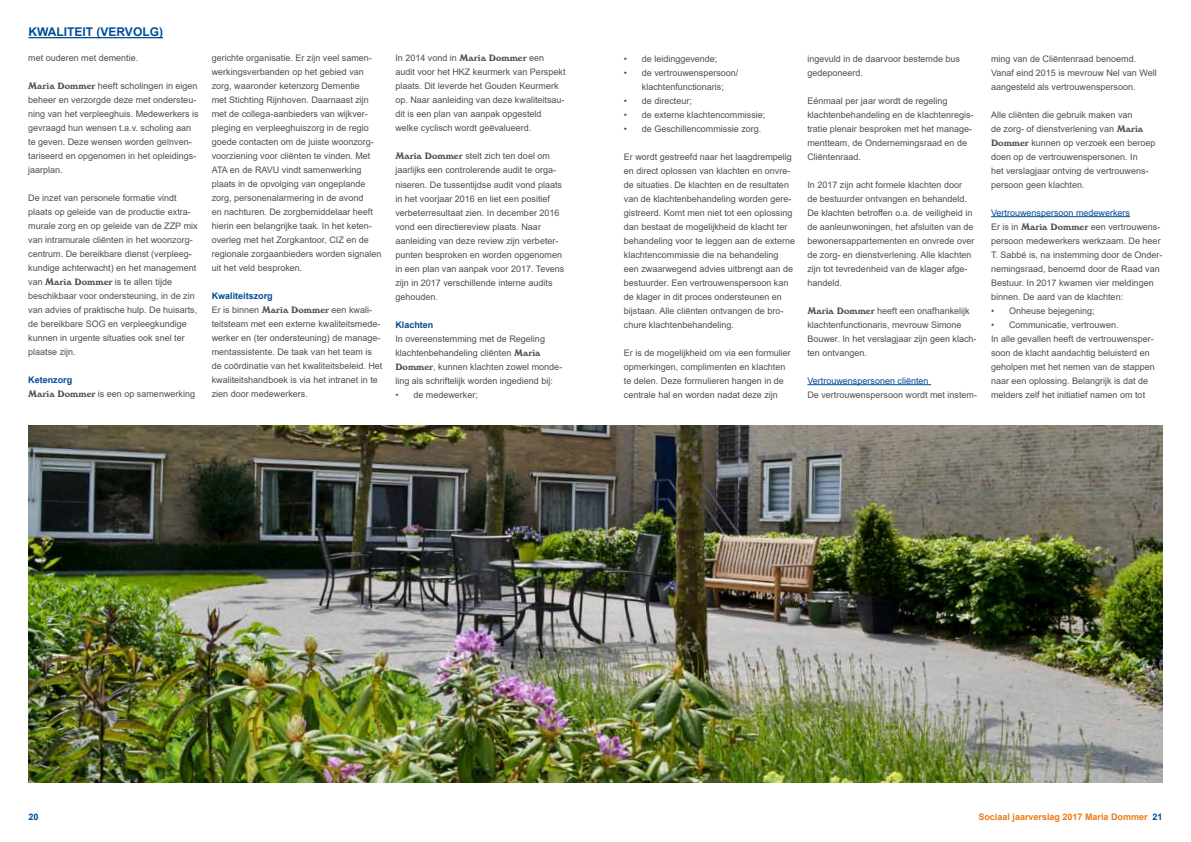
<style>
.page{position:relative;width:1191px;height:842px;background:#fff}
.page>*{position:absolute;margin:0;border:0;box-sizing:border-box;transform-origin:0 0}
.t1{font:700 12px "Arial";color:#004c98}
.t2{font:9px/14px "Arial";color:#4e4e50}
.t3{font:700 9px "Arial";color:#ed7916}
.t4{font:9px "Arial";color:#004c98}
.t5{font:700 9px "Arial";color:#004c98}
.s1{font-family:"Windsor BT"}
.s2{font-weight:700;color:#004c98}
.s3{color:#004c98}
</style>
<div class="page">
<hr style="left:29px;top:37px;width:134px;height:1px;background:#004c98">
<hr style="left:807px;top:384px;width:124px;height:1px;background:#004c98">
<hr style="left:991px;top:216px;width:139px;height:1px;background:#004c98">
<img style="left:28px;top:425px;width:1134px;height:357px">
<h1 class="t1" style="left:29px;top:24px;width:136px">KWALITEIT (VERVOLG)</h1>
<p class="t2" style="left:28px;top:51px;width:112px">met ouderen met dementie.</p>
<p class="t2" style="left:28px;top:79px;width:172px"><span class="s1">Maria Dommer</span> heeft scholingen in eigen beheer en verzorgde deze met ondersteu&shy;ning van het verpleeghuis. Medewerkers is gevraagd hun wensen t.a.v. scholing aan te geven. Deze wensen worden geïnven&shy;tariseerd en opgenomen in het opleidings&shy;jaarplan.</p>
<p class="t2" style="left:28px;top:191px;width:171px">De inzet van personele formatie vindt plaats op geleide van de productie extra&shy;murale zorg en op geleide van de ZZP mix van intramurale cliënten in het woonzorg&shy;centrum. De bereikbare dienst (verpleeg&shy;kundige achterwacht) en het management van <span class="s1">Maria Dommer</span> is te allen tijde beschikbaar voor ondersteuning, in de zin van advies of praktische hulp. De huisarts, de bereikbare SOG en verpleegkundige kunnen in urgente situaties ook snel ter plaatse zijn.</p>
<p class="t2" style="left:28px;top:373px;width:168px"><span class="s2">Ketenzorg<br></span><span class="s1">Maria Dommer</span> is een op samenwerking</p>
<p class="t2" style="left:212px;top:51px;width:171px">gerichte organisatie. Er zijn veel samen&shy;werkingsverbanden op het gebied van zorg, waaronder ketenzorg Dementie<br>met Stichting Rijnhoven. Daarnaast zijn met de collega-aanbieders van wijkver&shy;pleging en verpleeghuiszorg in de regio goede contacten om de juiste woonzorg&shy;voorziening voor cliënten te vinden. Met ATA en de RAVU vindt samenwerking plaats in de opvolging van ongeplande zorg, personenalarmering in de avond<br>en nachturen. De zorgbemiddelaar heeft hierin een belangrijke taak. In het keten&shy;overleg met het Zorgkantoor, CIZ en de regionale zorgaanbieders worden signalen uit het veld besproken.</p>
<p class="t2" style="left:212px;top:289px;width:172px"><span class="s2">Kwaliteitszorg<br></span>Er is binnen <span class="s1">Maria Dommer</span> een kwali&shy;teitsteam met een externe kwaliteitsmede&shy;werker en (ter ondersteuning) de manage&shy;mentassistente. De taak van het team is de coördinatie van het kwaliteitsbeleid. Het kwaliteitshandboek is via het intranet in te zien door medewerkers.</p>
<p class="t2" style="left:395px;top:51px;width:172px">In 2014 vond in <span class="s1">Maria Dommer</span> een audit voor het HKZ keurmerk van Perspekt plaats. Dit leverde het Gouden Keurmerk op. Naar aanleiding van deze kwaliteitsau&shy;dit is een plan van aanpak opgesteld welke cyclisch wordt geëvalueerd.</p>
<p class="t2" style="left:395px;top:149px;width:170px"><span class="s1">Maria Dommer</span> stelt zich ten doel om jaarlijks een controlerende audit te orga&shy;niseren. De tussentijdse audit vond plaats in het voorjaar 2016 en liet een positief verbeterresultaat zien. In december 2016 vond een directiereview plaats. Naar aanleiding van deze review zijn verbeter&shy;punten besproken en worden opgenomen in een plan van aanpak voor 2017. Tevens zijn in 2017 verschillende interne audits gehouden.</p>
<p class="t5" style="left:395px;top:318px;width:40px">Klachten</p>
<p class="t2" style="left:395px;top:331px;width:168px">In overeenstemming met de Regeling klachtenbehandeling cliënten <span class="s1">Maria Dommer</span>, kunnen klachten zowel monde&shy;ling als schriftelijk worden ingediend bij:</p>
<p class="t2" style="left:395px;top:387px;width:84px">• de medewerker;</p>
<p class="t2" style="left:624px;top:51px;width:95px">• de leidinggevende;</p>
<p class="t2" style="left:624px;top:65px;width:116px;text-align:center">• de vertrouwenspersoon/ klachtenfunctionaris;</p>
<p class="t2" style="left:624px;top:94px;width:70px">• de directeur;</p>
<p class="t2" style="left:624px;top:108px;width:143px">• de externe klachtencommissie;</p>
<p class="t2" style="left:624px;top:122px;width:139px">• de Geschillencommissie zorg.</p>
<p class="t2" style="left:624px;top:150px;width:173px">Er wordt gestreefd naar het laagdrempelig en direct oplossen van klachten en onvre&shy;de situaties. De klachten en de resultaten van de klachtenbehandeling worden gere&shy;gistreerd. Komt men niet tot een oplossing dan bestaat de mogelijkheid de klacht ter behandeling voor te leggen aan de externe klachtencommissie die na behandeling een zwaarwegend advies uitbrengt aan de bestuurder. Een vertrouwenspersoon kan de klager in dit proces ondersteunen en bijstaan. Alle cliënten ontvangen de bro&shy;chure klachtenbehandeling.</p>
<p class="t2" style="left:624px;top:346px;width:169px">Er is de mogelijkheid om via een formulier opmerkingen, complimenten en klachten te delen. Deze formulieren hangen in de centrale hal en worden nadat deze zijn</p>
<p class="t2" style="left:807px;top:51px;width:154px">ingevuld in de daarvoor bestemde bus gedeponeerd.</p>
<p class="t2" style="left:807px;top:93px;width:168px">Eénmaal per jaar wordt de regeling klachtenbehandeling en de klachtenregis&shy;tratie plenair besproken met het manage&shy;mentteam, de Ondernemingsraad en de Cliëntenraad.</p>
<p class="t2" style="left:807px;top:178px;width:169px">In 2017 zijn acht formele klachten door<br>de bestuurder ontvangen en behandeld.<br>De klachten betroffen o.a. de veiligheid in de aanleunwoningen, het afsluiten van de bewonersappartementen en onvrede over de zorg- en dienstverlening. Alle klachten zijn tot tevredenheid van de klager afge&shy;handeld.</p>
<p class="t2" style="left:807px;top:304px;width:171px"><span class="s1">Maria Dommer</span> heeft een onafhankelijk klachtenfunctionaris, mevrouw Simone Bouwer. In het verslagjaar zijn geen klach&shy;ten ontvangen.</p>
<p class="t4" style="left:807px;top:374px;width:123px">Vertrouwenspersonen cliënten</p>
<p class="t2" style="left:807px;top:388px;width:171px">De vertrouwenspersoon wordt met instem-</p>
<p class="t2" style="left:991px;top:51px;width:167px">ming van de Cliëntenraad benoemd.<br>Vanaf eind 2015 is mevrouw Nel van Well aangesteld als vertrouwenspersoon.</p>
<p class="t2" style="left:991px;top:107px;width:166px">Alle cliënten die gebruik maken van<br>de zorg- of dienstverlening van <span class="s1">Maria Dommer</span> kunnen op verzoek een beroep doen op de vertrouwenspersonen. In<br>het verslagjaar ontving de vertrouwens&shy;persoon geen klachten.</p>
<p class="t2" style="left:991px;top:206px;width:173px"><span class="s3">Vertrouwenspersoon medewerkers<br></span>Er is in <span class="s1">Maria Dommer</span> een vertrouwens&shy;persoon medewerkers werkzaam. De heer T. Sabbé is, na instemming door de Onder&shy;nemingsraad, benoemd door de Raad van Bestuur. In 2017 kwamen vier meldingen binnen. De aard van de klachten:</p>
<p class="t2" style="left:991px;top:304px;width:105px">• Onheuse bejegening;</p>
<p class="t2" style="left:991px;top:318px;width:165px">• Communicatie, vertrouwen.<br>In alle gevallen heeft de vertrouwensper&shy;soon de klacht aandachtig beluisterd en geholpen met het nemen van de stappen naar een oplossing. Belangrijk is dat de melders zelf het initiatief namen om tot</p>
<p class="t5" style="left:28px;top:811px;width:12px">20</p>
<p class="t3" style="left:978px;top:811px;width:186px">Sociaal jaarverslag 2017 Maria Dommer <span class="s3">21</span></p>
</div>
